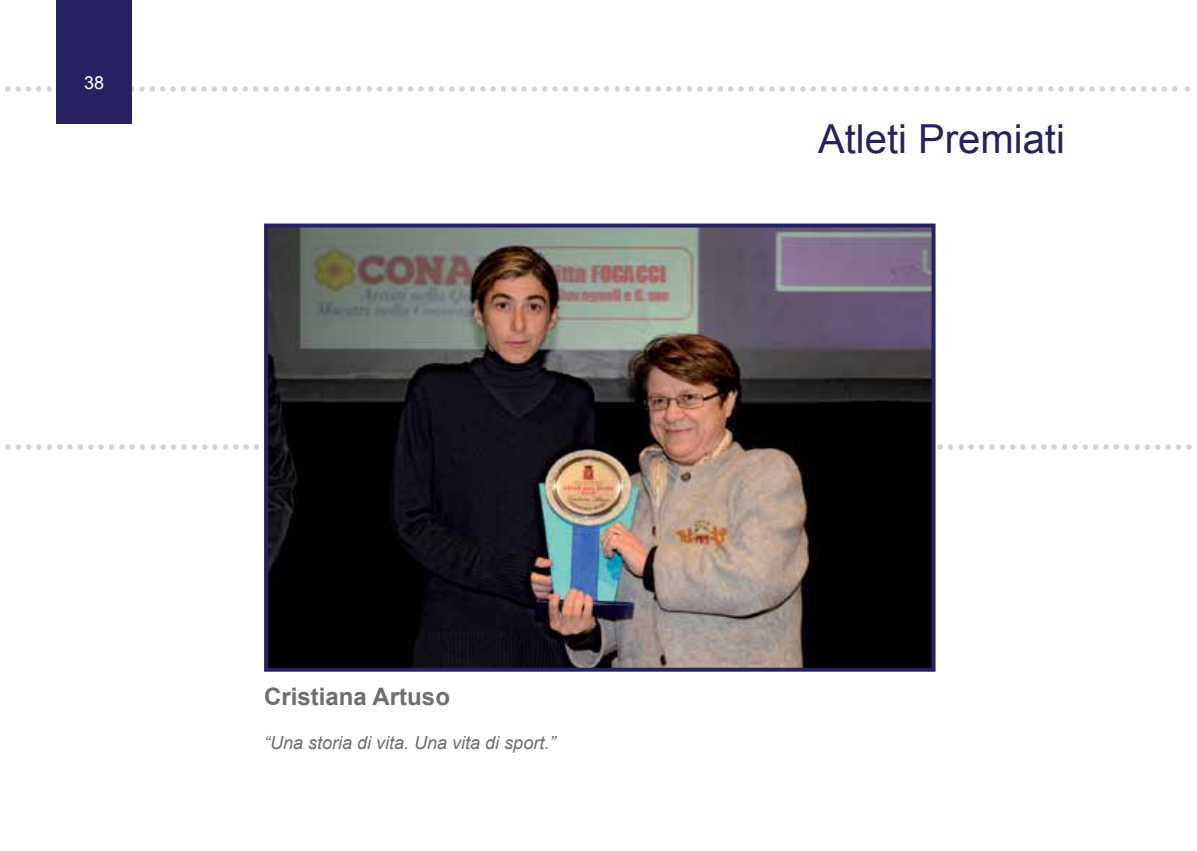
<style>
.page{position:relative;width:1197px;height:851px;background:#fff}
.page>*{position:absolute;margin:0;border:0;box-sizing:border-box;transform-origin:0 0}
.t1{font:40px "Arial";color:#262262}
.t2{font:700 24px "Arial";color:#6d6e71}
.t3{font:italic 18px "Arial";color:#6d6e71}
.t4{font:18px "Arial";color:#fff}
</style>
<div class="page">
<svg style="left:1185px;top:86px;width:4px;height:6px"></svg>
<svg style="left:5px;top:86px;width:1172px;height:6px"></svg>
<div style="left:57px;top:0;width:75px;height:124px;background:#262262"></div>
<svg style="left:5px;top:444px;width:1186px;height:5px"></svg>
<img style="left:269px;top:228px;width:661px;height:438px">
<div style="left:264px;top:223px;width:671px;height:448px;border:4px solid #262262"></div>
<p class="t4" style="left:84px;top:71px;width:22px">38</p>
<h2 class="t2" style="left:264px;top:680px;width:187px">Cristiana Artuso</h2>
<p class="t3" style="left:264px;top:730px;width:293px">“Una storia di vita. Una vita di sport.”</p>
<h1 class="t1" style="left:818px;top:113px;width:248px">Atleti Premiati</h1>
</div>
